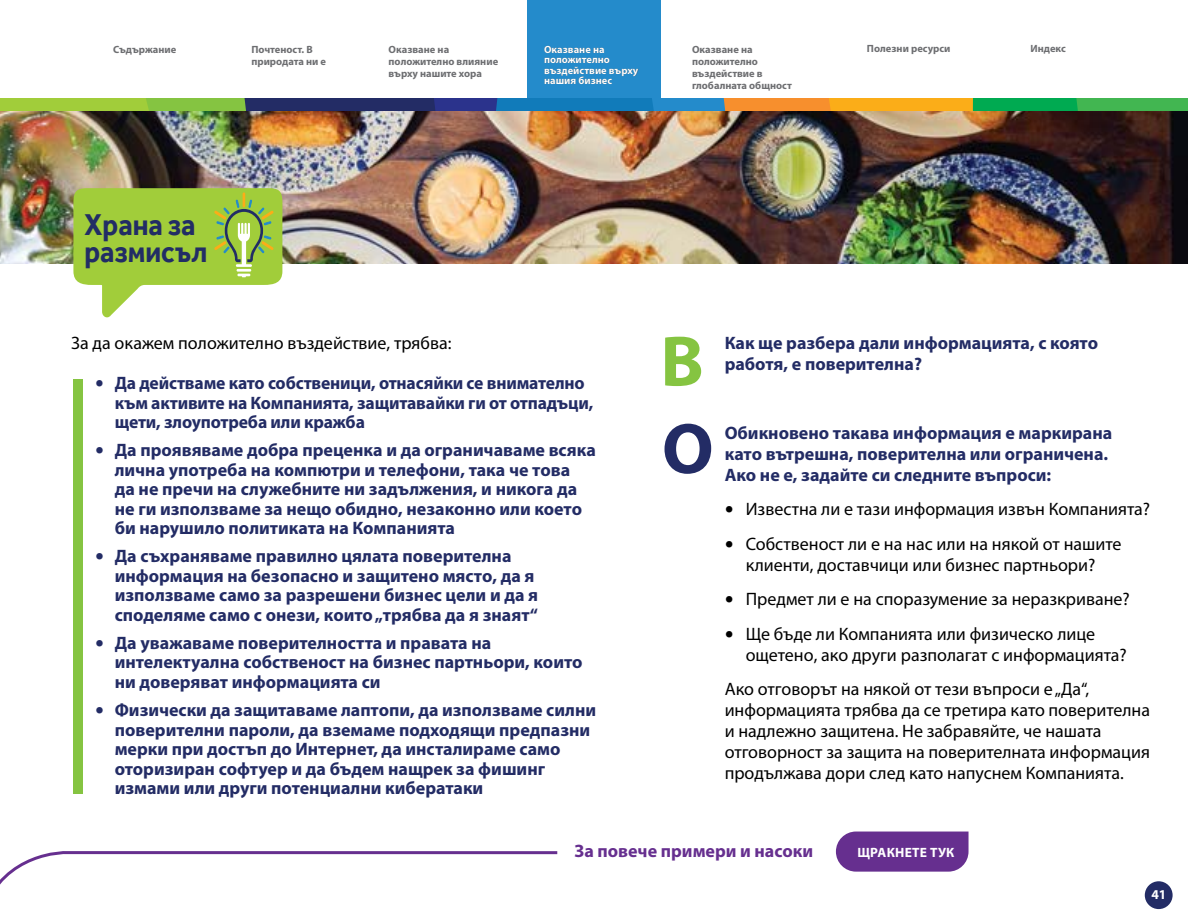
<style>
.page{position:relative;width:1188px;height:918px;background:#fff}
.page>*{position:absolute;margin:0;border:0;box-sizing:border-box;transform-origin:0 0}
.t1{font:700 72px "Myriad Pro";color:#85c441}
.t2{font:700 72px "Myriad Pro";color:#232c65}
.t3{font:700 30.9px/26.5px "Effra";color:#222d65;scale:.89 1}
.t4{font:700 18px/19.5px "Myriad Pro";color:#232c65}
.t5{font:18px/21px "Myriad Pro";color:#000}
.t6{font:700 18px "Myriad Pro";color:#662f8f}
.t7{font:700 13.5px "Myriad Pro";letter-spacing:.02em;color:#fff}
.t8{font:700 10.5px/12px "Myriad Pro";color:#6d6e71}
.t9{font:700 10.5px/10.5px "Myriad Pro";color:#fff}
.s1{font-family:"Calibri"}
.s2{font-family:"Calibri";font-weight:700}
</style>
<div class="page">
<img style="left:0;top:110px;width:1188px;height:154px">
<div style="left:73px;top:379px;width:10px;height:415px;background:#85c441"></div>
<div style="left:527px;top:0;width:133px;height:98px;background:#248bcb"></div>
<svg style="left:0;top:851px;width:558px;height:34px"></svg>
<svg style="left:836px;top:832px;width:133px;height:40px;background:#6f3b95"></svg>
<svg style="left:73px;top:188px;width:209px;height:129px"></svg>
<div style="left:1145px;top:881px;width:28px;height:28px;background:#232c65;border-radius:50%"></div>
<svg style="left:0;top:98px;width:1188px;height:12px;background:#658d5e"></svg>
<p class="t8" style="left:113px;top:43px;width:65px">Съдържание</p>
<p class="t8" style="left:251px;top:43px;width:76px">Почтеност. В природата ни е</p>
<p class="t8" style="left:389px;top:43px;width:111px">Оказване на положително влияние върху нашите хора</p>
<p class="t8" style="left:692px;top:43px;width:62px">Оказване на</p>
<p class="t8" style="left:867px;top:42px;width:85px">Полезни ресурси</p>
<p class="t8" style="left:1031px;top:42px;width:37px">Индекс</p>
<p class="t9" style="left:544px;top:43px;width:96px">Оказване на положително въздействие върху нашия бизнес</p>
<p class="t8" style="left:692px;top:55px;width:101px">положително въздействие в глобалната общност</p>
<h2 class="t3" style="left:85px;top:212px;width:140px">Храна за размисъл</h2>
<p class="t5" style="left:71px;top:333px;width:382px">За да окажем положително въздействие, трябва:</p>
<p class="t4" style="left:115px;top:373px;width:480px;text-indent:-19px"><span class="s1">•</span> Да действаме като собственици, отнасяйки се внимателно към активите на Компанията, защитавайки ги от отпадъци, щети, злоупотреба или кражба</p>
<p class="t4" style="left:115px;top:440px;width:483px;text-indent:-19px"><span class="s1">•</span> Да проявяваме добра преценка и да ограничаваме всяка лична употреба на компютри и телефони, така че това<br>да не пречи на служебните ни задължения, и никога да не ги използваме за нещо обидно, незаконно или което би нарушило политиката на Компанията</p>
<p class="t4" style="left:115px;top:546px;width:425px;text-indent:-19px"><span class="s1">•</span> Да съхраняваме правилно цялата поверителна информация на безопасно и защитено място, да я използваме само за разрешени бизнес цели и да я споделяме само с онези, които „трябва да я знаят“</p>
<p class="t4" style="left:115px;top:633px;width:469px;text-indent:-19px"><span class="s1">•</span> Да уважаваме поверителността и правата на интелектуална собственост на бизнес партньори, които ни доверяват информацията си</p>
<p class="t4" style="left:115px;top:700px;width:483px;text-indent:-19px"><span class="s1">•</span> Физически да защитаваме лаптопи, да използваме силни поверителни пароли, да вземаме подходящи предпазни мерки при достъп до Интернет, да инсталираме само оторизиран софтуер и да бъдем нащрек за фишинг измами или други потенциални кибератаки</p>
<h1 class="t1" style="left:660px;top:314px;width:45px">В</h1>
<h1 class="t2" style="left:662px;top:402px;width:53px">O</h1>
<p class="t4" style="left:725px;top:332px;width:375px;line-height:21px">Как ще разбера дали информацията, с която работя, е поверителна?</p>
<p class="t4" style="left:725px;top:421px;width:389px;line-height:21px">Обикновено такава информация е маркирана като вътрешна, поверителна или ограничена.<br>Ако не е, задайте си следните въпроси:</p>
<p class="t5" style="left:725px;top:498px;width:427px"><span class="s2">•</span> Известна ли е тази информация извън Компанията?</p>
<p class="t5" style="left:725px;top:533px;width:398px;text-align:center"><span class="s2">•</span> Собственост ли е на нас или на някой от нашите клиенти, доставчици или бизнес партньори?</p>
<p class="t5" style="left:725px;top:588px;width:407px"><span class="s2">•</span> Предмет ли е на споразумение за неразкриване?</p>
<p class="t5" style="left:746px;top:623px;width:383px;text-indent:-21px"><span class="s2">•</span> Ще бъде ли Компанията или физическо лице ощетено, ако други разполагат с информацията?</p>
<p class="t5" style="left:725px;top:678px;width:427px">Ако отговорът на някой от тези въпроси е „Да“, информацията трябва да се третира като поверителна и надлежно защитена. Не забравяйте, че нашата отговорност за защита на поверителната информация продължава дори след като напуснем Компанията.</p>
<p class="t6" style="left:575px;top:839px;width:240px">За повече примери и насоки</p>
<p class="t7" style="left:857px;top:843px;width:99px">ЩРАКНЕТЕ ТУК</p>
<p class="t7" style="left:1151px;top:885px;width:16px">41</p>
</div>
